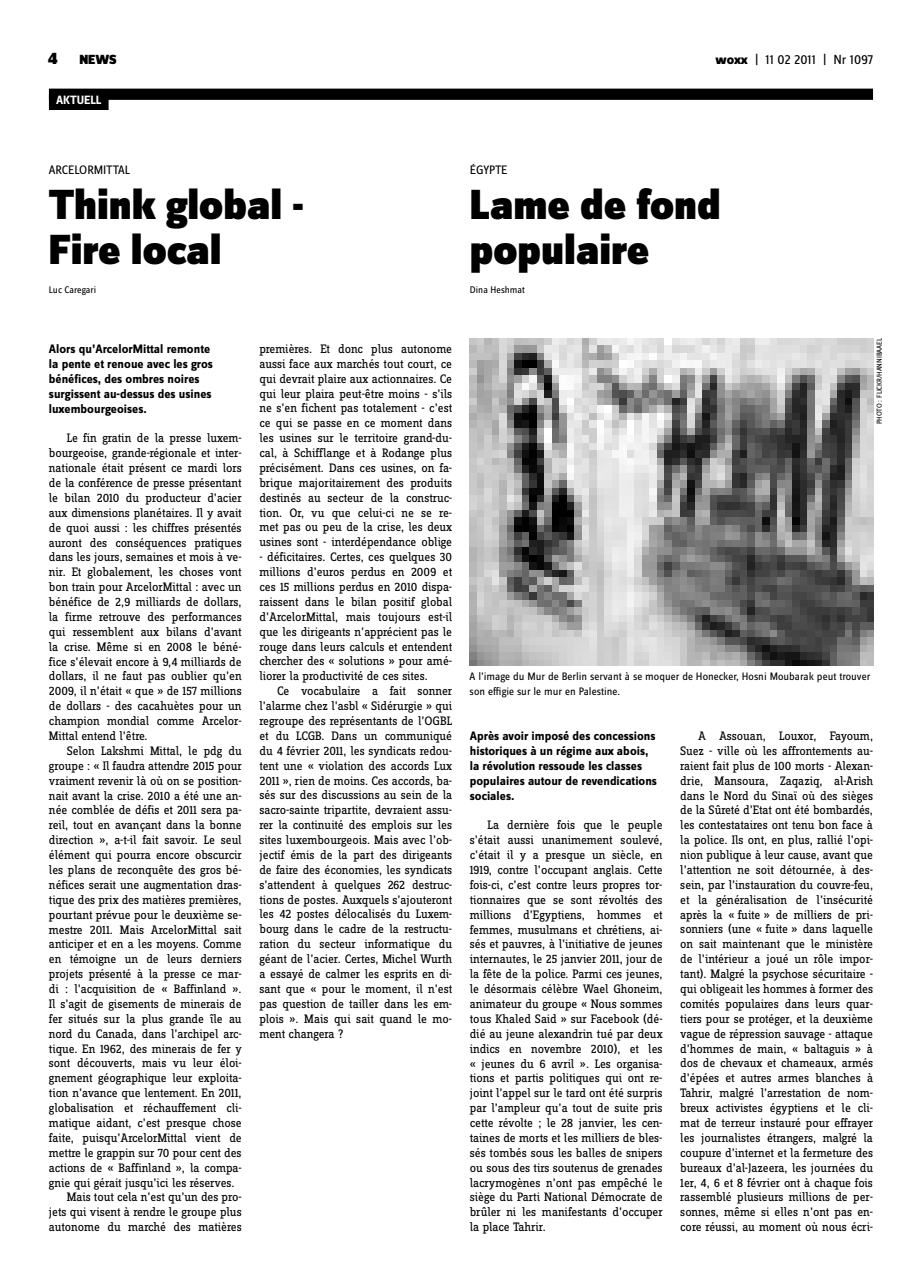
<style>
.page{position:relative;width:922px;height:1276px;background:#fff}
.page>*{position:absolute;margin:0;border:0;box-sizing:border-box;transform-origin:0 0}
.t1{font:900 43.75px/44.6px "Zine Sans Dis";color:#000}
.t2{font:13.75px "Zine Sans Dis";color:#000}
.t3{font:900 13.75px "Zine Sans Dis";color:#000}
.t4{font:12.75px/14.9px "Zine Slab Dis";color:#000;text-align:justify}
.t5{font:700 12.75px/14.9px "Zine Sans Dis";color:#000}
.t6{font:12.75px "Zine Sans Dis";letter-spacing:-.01em;color:#000}
.t7{font:700 12.5px "Zine Sans Dis";color:#fff}
.t8{font:11.25px/14.9px "Zine Sans Dis";color:#000}
.t9{font:10px "Zine Sans Dis";color:#000}
.t10{font:7.5px "Zine Sans Dis";color:#000}
.s1{font-size:17.5px}
.s2{font-weight:800}
</style>
<div class="page">
<div style="left:49px;top:89px;width:823px;height:11px;background:#000"></div>
<div style="left:49px;top:94px;width:60px;height:16px;background:#000"></div>
<img style="left:469px;top:338px;width:403px;height:327px">
<p class="t3" style="left:48px;top:53px;width:70px"><span class="s1">4</span> NEWS</p>
<p class="t2" style="left:715px;top:53px;width:159px"><span class="s2">woxx</span> | 11 02 2011 | Nr 1097</p>
<p class="t7" style="left:56px;top:93px;width:47px">AKTUELL</p>
<p class="t6" style="left:49px;top:163px;width:83px">ARCELORMITTAL</p>
<h1 class="t1" style="left:49px;top:185px;width:256px">Think global -<br>Fire local</h1>
<p class="t9" style="left:49px;top:285px;width:49px">Luc Caregari</p>
<p class="t5" style="left:49px;top:342px;width:165px">Alors qu’ArcelorMittal remonte la pente et renoue avec les gros bénéfices, des ombres noires surgissent au-dessus des usines luxembourgeoises.</p>
<p class="t4" style="left:49px;top:431px;width:194px;text-indent:18px">Le fin gratin de la presse luxem&shy;bourgeoise, grande-régionale et inter&shy;nationale était présent ce mardi lors de la conférence de presse présentant le bilan 2010 du producteur d’acier aux dimensions planétaires. Il y avait de quoi aussi : les chiffres présentés auront des conséquences pratiques dans les jours, semaines et mois à ve&shy;nir. Et globalement, les choses vont bon train pour ArcelorMittal : avec un bénéfice de 2,9 milliards de dollars, la firme retrouve des performances qui ressemblent aux bilans d’avant la crise. Même si en 2008 le béné&shy;fice s’élevait encore à 9,4 milliards de dollars, il ne faut pas oublier qu’en 2009, il n’était « que » de 157 millions de dollars - des cacahuètes pour un champion mondial comme Arcelor-Mittal entend l’être.</p>
<p class="t4" style="left:67px;top:744px;width:176px">Selon Lakshmi Mittal, le pdg du</p>
<p class="t4" style="left:49px;top:759px;width:194px">groupe : « Il faudra attendre 2015 pour</p>
<p class="t4" style="left:49px;top:774px;width:194px">vraiment revenir là où on se position-</p>
<p class="t4" style="left:49px;top:788px;width:194px">nait avant la crise. 2010 a été une an-</p>
<p class="t4" style="left:49px;top:803px;width:194px">née comblée de défis et 2011 sera pa-</p>
<p class="t4" style="left:49px;top:818px;width:194px">reil, tout en avançant dans la bonne</p>
<p class="t4" style="left:49px;top:833px;width:194px">direction », a-t-il fait savoir. Le seul</p>
<p class="t4" style="left:49px;top:848px;width:194px">élément qui pourra encore obscurcir</p>
<p class="t4" style="left:49px;top:863px;width:194px">les plans de reconquête des gros bé-</p>
<p class="t4" style="left:49px;top:878px;width:194px">néfices serait une augmentation dras-</p>
<p class="t4" style="left:49px;top:893px;width:194px">tique des prix des matières premières,</p>
<p class="t4" style="left:49px;top:907px;width:194px">pourtant prévue pour le deuxième se-</p>
<p class="t4" style="left:49px;top:922px;width:194px">mestre 2011. Mais ArcelorMittal sait</p>
<p class="t4" style="left:49px;top:937px;width:194px">anticiper et en a les moyens. Comme</p>
<p class="t4" style="left:49px;top:952px;width:194px">en témoigne un de leurs derniers</p>
<p class="t4" style="left:49px;top:967px;width:194px">projets présenté à la presse ce mar-</p>
<p class="t4" style="left:49px;top:982px;width:194px">di : l’acquisition de « Baffinland ».</p>
<p class="t4" style="left:49px;top:997px;width:194px">Il s’agit de gisements de minerais de</p>
<p class="t4" style="left:49px;top:1012px;width:194px">fer situés sur la plus grande île au</p>
<p class="t4" style="left:49px;top:1026px;width:194px">nord du Canada, dans l’archipel arc-</p>
<p class="t4" style="left:49px;top:1041px;width:194px">tique. En 1962, des minerais de fer y</p>
<p class="t4" style="left:49px;top:1056px;width:194px">sont découverts, mais vu leur éloi-</p>
<p class="t4" style="left:49px;top:1071px;width:194px">gnement géographique leur exploita-</p>
<p class="t4" style="left:49px;top:1086px;width:194px">tion n’avance que lentement. En 2011,</p>
<p class="t4" style="left:49px;top:1101px;width:194px">globalisation et réchauffement cli-</p>
<p class="t4" style="left:49px;top:1116px;width:194px">matique aidant, c’est presque chose</p>
<p class="t4" style="left:49px;top:1131px;width:194px">faite, puisqu’ArcelorMittal vient de</p>
<p class="t4" style="left:49px;top:1146px;width:194px">mettre le grappin sur 70 pour cent des</p>
<p class="t4" style="left:49px;top:1160px;width:194px">actions de « Baffinland », la compa-</p>
<p class="t4" style="left:49px;top:1175px;width:187px">gnie qui gérait jusqu’ici les réserves.</p>
<p class="t4" style="left:67px;top:1190px;width:176px">Mais tout cela n’est qu’un des pro-</p>
<p class="t4" style="left:49px;top:1205px;width:194px">jets qui visent à rendre le groupe plus</p>
<p class="t4" style="left:49px;top:1220px;width:194px">autonome du marché des matières</p>
<p class="t4" style="left:259px;top:342px;width:194px">premières. Et donc plus autonome aussi face aux marchés tout court, ce qui devrait plaire aux actionnaires. Ce qui leur plaira peut-être moins - s’ils ne s’en fichent pas totalement - c’est ce qui se passe en ce moment dans les usines sur le territoire grand-du&shy;cal, à Schifflange et à Rodange plus précisément. Dans ces usines, on fa&shy;brique majoritairement des produits destinés au secteur de la construc&shy;tion. Or, vu que celui-ci ne se re&shy;met pas ou peu de la crise, les deux usines sont - interdépendance oblige</p>
<p class="t4" style="left:259px;top:550px;width:194px">- déficitaires. Certes, ces quelques 30 millions d’euros perdus en 2009 et ces 15 millions perdus en 2010 dispa&shy;raissent dans le bilan positif global d’ArcelorMittal, mais toujours est-il que les dirigeants n’apprécient pas le rouge dans leurs calculs et entendent chercher des « solutions » pour amé&shy;liorer la productivité de ces sites.</p>
<p class="t4" style="left:259px;top:684px;width:194px;text-indent:18px">Ce vocabulaire a fait sonner l’alarme chez l’asbl « Sidérurgie » qui regroupe des représentants de l’OGBL et du LCGB. Dans un communiqué du 4 février 2011, les syndicats redou&shy;tent une « violation des accords Lux 2011 », rien de moins. Ces accords, ba&shy;sés sur des discussions au sein de la sacro-sainte tripartite, devraient assu&shy;rer la continuité des emplois sur les sites luxembourgeois. Mais avec l’ob&shy;jectif émis de la part des dirigeants de faire des économies, les syndicats s’attendent à quelques 262 destruc&shy;tions de postes. Auxquels s’ajouteront les 42 postes délocalisés du Luxem&shy;bourg dans le cadre de la restructu&shy;ration du secteur informatique du géant de l’acier. Certes, Michel Wurth a essayé de calmer les esprits en di&shy;sant que « pour le moment, il n’est pas question de tailler dans les em&shy;plois ». Mais qui sait quand le mo&shy;ment changera ?</p>
<p class="t6" style="left:469px;top:163px;width:39px">ÉGYPTE</p>
<h1 class="t1" style="left:469px;top:185px;width:252px">Lame de fond populaire</h1>
<p class="t9" style="left:469px;top:285px;width:57px">Dina Heshmat</p>
<p class="t10" style="left:875px;top:424px;width:88px;rotate:-90deg">PHOTO : FLICKR/HANNIBAAEL</p>
<p class="t8" style="left:469px;top:670px;width:402px">A l’image du Mur de Berlin servant à se moquer de Honecker, Hosni Moubarak peut trouver son effigie sur le mur en Palestine.</p>
<p class="t5" style="left:469px;top:729px;width:189px">Après avoir imposé des concessions historiques à un régime aux abois, la révolution ressoude les classes populaires autour de revendications sociales.</p>
<p class="t4" style="left:469px;top:818px;width:194px;text-indent:18px">La dernière fois que le peuple s’était aussi unanimement soulevé, c’était il y a presque un siècle, en 1919, contre l’occupant anglais. Cette fois-ci, c’est contre leurs propres tor&shy;tionnaires que se sont révoltés des millions d’Egyptiens, hommes et femmes, musulmans et chrétiens, ai&shy;sés et pauvres, à l’initiative de jeunes internautes, le 25 janvier 2011, jour de la fête de la police. Parmi ces jeunes, le désormais célèbre Wael Ghoneim, animateur du groupe « Nous sommes tous Khaled Said » sur Facebook (dé&shy;dié au jeune alexandrin tué par deux indics en novembre 2010), et les « jeunes du 6 avril ». Les organisa&shy;tions et partis politiques qui ont re&shy;joint l’appel sur le tard ont été surpris par l’ampleur qu’a tout de suite pris cette révolte ; le 28 janvier, les cen&shy;taines de morts et les milliers de bles&shy;sés tombés sous les balles de snipers ou sous des tirs soutenus de grenades lacrymogènes n’ont pas empêché le siège du Parti National Démocrate de brûler ni les manifestants d’occuper la place Tahrir.</p>
<p class="t4" style="left:680px;top:729px;width:194px;text-indent:18px">A Assouan, Louxor, Fayoum, Suez - ville où les affrontements au&shy;raient fait plus de 100 morts - Alexan&shy;drie, Mansoura, Zaqaziq, al-Arish dans le Nord du Sinaï où des sièges de la Sûreté d’Etat ont été bombardés, les contestataires ont tenu bon face à la police. Ils ont, en plus, rallié l’opi&shy;nion publique à leur cause, avant que l’attention ne soit détournée, à des&shy;sein, par l’instauration du couvre-feu, et la généralisation de l’insécurité après la « fuite » de milliers de pri&shy;sonniers (une « fuite » dans laquelle on sait maintenant que le ministère de l’intérieur a joué un rôle impor&shy;tant). Malgré la psychose sécuritaire - qui obligeait les hommes à former des comités populaires dans leurs quar&shy;tiers pour se protéger, et la deuxième vague de répression sauvage - attaque d’hommes de main, « baltaguis » à dos de chevaux et chameaux, armés d’épées et autres armes blanches à Tahrir, malgré l’arrestation de nom&shy;breux activistes égyptiens et le cli&shy;mat de terreur instauré pour effrayer les journalistes étrangers, malgré la coupure d’internet et la fermeture des bureaux d’al-Jazeera, les journées du 1er, 4, 6 et 8 février ont à chaque fois rassemblé plusieurs millions de per&shy;sonnes, même si elles n’ont pas en&shy;core réussi, au moment où nous écri-</p>
</div>
